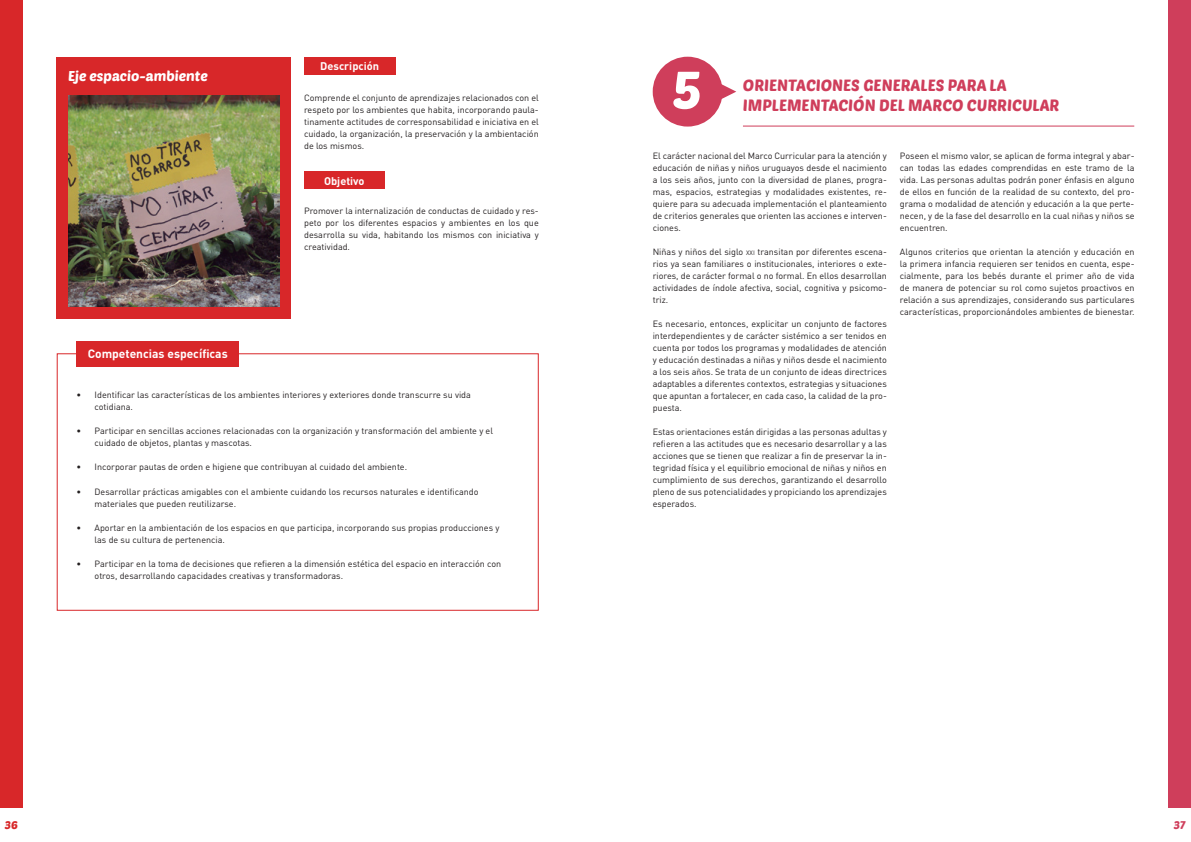
<style>
.page{position:relative;width:1191px;height:842px;background:#fff}
.page>*{position:absolute;margin:0;border:0;box-sizing:border-box;transform-origin:0 0}
.t1{font:52px "Poetsen One";color:#fff}
.t2{font:16px "Poetsen One";color:#cf3e5b}
.t3{font:14px "Poetsen One";color:#fff}
.t4{font:700 12px "DIN Pro";color:#fff}
.t5{font:700 11px "DIN Pro";color:#fff}
.t6{font:11px "Poetsen One";color:#d82729}
.t7{font:11px "Poetsen One";color:#cf3e5b}
.t8{font:9px/12px "DIN Pro";color:#231f20;text-align:justify}
.s1{font-size:6.3px}
</style>
<div class="page">
<div style="left:1168px;top:0;width:23px;height:808px;background:#cf3e5b"></div>
<div style="left:56px;top:57px;width:235px;height:262px;background:#d82729"></div>
<div style="left:0;top:0;width:23px;height:808px;background:#d82729"></div>
<img style="left:68px;top:95px;width:211px;height:212px">
<div style="left:304px;top:57px;width:91px;height:18px;background:#d82729"></div>
<div style="left:304px;top:171px;width:80px;height:18px;background:#d82729"></div>
<div style="left:57px;top:353px;width:482px;height:258px;border:1px solid #d82729"></div>
<div style="left:77px;top:341px;width:162px;height:26px;background:#d82729"></div>
<div style="left:652px;top:57px;width:70px;height:70px;background:#cf3e5b;border-radius:50%"></div>
<svg style="left:721px;top:82px;width:15px;height:19px"></svg>
<hr style="left:743px;top:126px;width:391px;height:1px;background:#cf3e5b">
<h3 class="t3" style="left:68px;top:67px;width:141px">Eje espacio-ambiente</h3>
<h3 class="t4" style="left:88px;top:346px;width:141px">Competencias específicas</h3>
<p class="t5" style="left:320px;top:58px;width:60px">Descripción</p>
<p class="t8" style="left:304px;top:91px;width:236px">Comprende el conjunto de aprendizajes relacionados con el respeto por los ambientes que habita, incorporando paula&shy;tinamente actitudes de corresponsabilidad e iniciativa en el cuidado, la organización, la preservación y la ambientación de los mismos.</p>
<p class="t5" style="left:324px;top:173px;width:42px">Objetivo</p>
<p class="t8" style="left:304px;top:204px;width:236px">Promover la internalización de conductas de cuidado y res&shy;peto por los diferentes espacios y ambientes en los que desarrolla su vida, habitando los mismos con iniciativa y creatividad.</p>
<p class="t8" style="left:95px;top:389px;width:378px;text-indent:-18px">• Identificar las características de los ambientes interiores y exteriores donde transcurre su vida cotidiana.</p>
<p class="t8" style="left:95px;top:425px;width:400px;text-indent:-18px">• Participar en sencillas acciones relacionadas con la organización y transformación del ambiente y el cuidado de objetos, plantas y mascotas.</p>
<p class="t8" style="left:77px;top:461px;width:332px">• Incorporar pautas de orden e higiene que contribuyan al cuidado del ambiente.</p>
<p class="t8" style="left:95px;top:485px;width:385px;text-indent:-18px">• Desarrollar prácticas amigables con el ambiente cuidando los recursos naturales e identificando materiales que pueden reutilizarse.</p>
<p class="t8" style="left:95px;top:521px;width:406px;text-indent:-18px">• Aportar en la ambientación de los espacios en que participa, incorporando sus propias producciones y las de su cultura de pertenencia.</p>
<p class="t8" style="left:95px;top:557px;width:408px;text-indent:-18px">• Participar en la toma de decisiones que refieren a la dimensión estética del espacio en interacción con otros, desarrollando capacidades creativas y transformadoras.</p>
<h1 class="t1" style="left:672px;top:57px;width:31px">5</h1>
<h2 class="t2" style="left:743px;top:75px;width:265px">ORIENTACIONES GENERALES PARA LA</h2>
<h2 class="t2" style="left:743px;top:95px;width:318px">IMPLEMENTACIÓN DEL MARCO CURRICULAR</h2>
<p class="t8" style="left:652px;top:149px;width:236px">El carácter nacional del Marco Curricular para la atención y educación de niñas y niños uruguayos desde el nacimiento a los seis años, junto con la diversidad de planes, progra&shy;mas, espacios, estrategias y modalidades existentes, re&shy;quiere para su adecuada implementación el planteamiento de criterios generales que orienten las acciones e interven&shy;ciones.</p>
<p class="t8" style="left:652px;top:245px;width:236px">Niñas y niños del siglo <span class="s1">xxi</span> transitan por diferentes escena&shy;rios ya sean familiares o institucionales, interiores o exte&shy;riores, de carácter formal o no formal. En ellos desarrollan actividades de índole afectiva, social, cognitiva y psicomo&shy;triz.</p>
<p class="t8" style="left:652px;top:317px;width:236px">Es necesario, entonces, explicitar un conjunto de factores interdependientes y de carácter sistémico a ser tenidos en cuenta por todos los programas y modalidades de atención y educación destinadas a niñas y niños desde el nacimiento a los seis años. Se trata de un conjunto de ideas directrices adaptables a diferentes contextos, estrategias y situaciones que apuntan a fortalecer, en cada caso, la calidad de la pro&shy;puesta.</p>
<p class="t8" style="left:652px;top:425px;width:236px">Estas orientaciones están dirigidas a las personas adultas y refieren a las actitudes que es necesario desarrollar y a las acciones que se tienen que realizar a fin de preservar la in&shy;tegridad física y el equilibrio emocional de niñas y niños en cumplimiento de sus derechos, garantizando el desarrollo pleno de sus potencialidades y propiciando los aprendizajes esperados.</p>
<p class="t8" style="left:900px;top:149px;width:236px">Poseen el mismo valor, se aplican de forma integral y abar&shy;can todas las edades comprendidas en este tramo de la vida. Las personas adultas podrán poner énfasis en alguno de ellos en función de la realidad de su contexto, del pro&shy;grama o modalidad de atención y educación a la que perte&shy;necen, y de la fase del desarrollo en la cual niñas y niños se encuentren.</p>
<p class="t8" style="left:900px;top:245px;width:236px">Algunos criterios que orientan la atención y educación en la primera infancia requieren ser tenidos en cuenta, espe&shy;cialmente, para los bebés durante el primer año de vida de manera de potenciar su rol como sujetos proactivos en relación a sus aprendizajes, considerando sus particulares características, proporcionándoles ambientes de bienestar.</p>
<p class="t6" style="left:5px;top:818px;width:14px">36</p>
<p class="t7" style="left:1173px;top:818px;width:13px">37</p>
</div>
